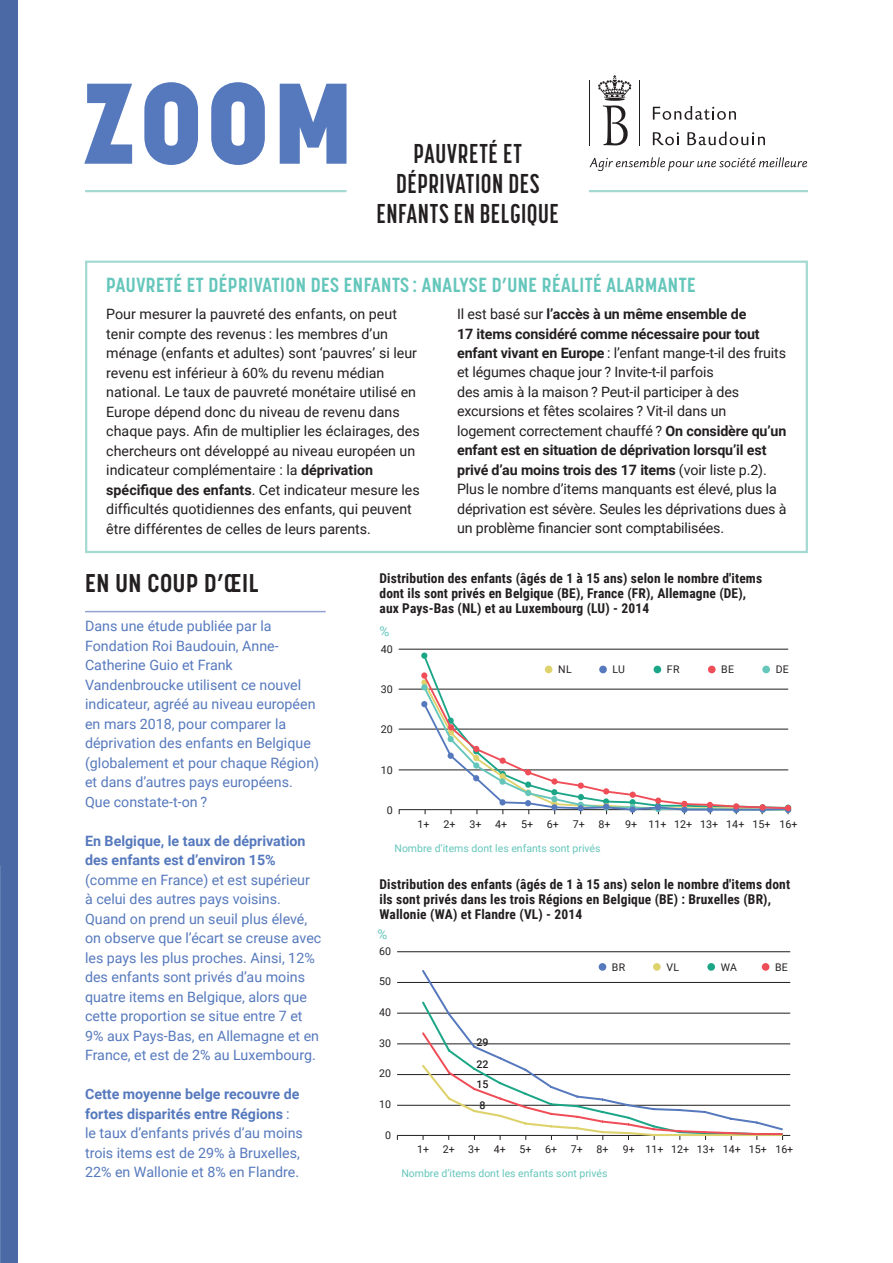
<style>
.page{position:relative;width:893px;height:1263px;background:#fff}
.page>*{position:absolute;margin:0;border:0;box-sizing:border-box;transform-origin:0 0}
.t1{font:800 113.4px "Korolev";color:#5679bd}
.t2{font:700 27px/30px "Korolev Compressed";letter-spacing:.02em;color:#231f20;text-align:center}
.t3{font:700 25.5px "Korolev Condensed";letter-spacing:.025em;color:#231f20}
.t4{font:700 20.25px "Korolev Condensed";letter-spacing:.025em;color:#65c6bb}
.t5{font:14.25px/19.5px "Roboto";color:#231f20}
.t6{font:14.25px/19.5px "Roboto";color:#5679bd}
.t7{font:700 14.25px/19.5px "Roboto";color:#5679bd}
.t8{font:700 13.5px/15px "Roboto Condensed";letter-spacing:.01em;color:#231f20}
.t9{font:13.5px "Roboto";color:#65c6bb}
.t10{font:10.65px "Roboto";color:#231f20}
.t11{font:500 10.65px/22.2px "Roboto";color:#231f20}
.t12{font:10.5px "Roboto";color:#65c6bb}
.t13{font:10.5px "Roboto";letter-spacing:.035em;color:#231f20}
.s1{font-weight:700}
</style>
<div class="page">
<hr style="left:589px;top:190px;width:219px;height:2px;background:#a5dad3">
<hr style="left:85px;top:190px;width:262px;height:2px;background:#a5dad3">
<div style="left:85px;top:261px;width:723px;height:292px;border:2px solid #a5dad3"></div>
<svg style="left:603px;top:105px;width:25px;height:41px"></svg>
<hr style="left:605px;top:98px;width:20px;height:3px;background:#231f20;border-radius:50%">
<svg style="left:598px;top:75px;width:33px;height:23px"></svg>
<hr style="left:589px;top:80px;width:1px;height:65px;background:#231f20">
<svg style="left:653px;top:106px;width:83px;height:14px"></svg>
<svg style="left:653px;top:132px;width:26px;height:13px"></svg>
<svg style="left:687px;top:132px;width:78px;height:13px"></svg>
<svg style="left:589px;top:157px;width:218px;height:14px"></svg>
<hr style="left:639px;top:80px;width:1px;height:65px;background:#231f20">
<hr style="left:397px;top:1105px;width:393px;height:1px;background:#231f20">
<hr style="left:397px;top:1074px;width:393px;height:1px;background:#231f20">
<hr style="left:397px;top:1043px;width:393px;height:1px;background:#231f20">
<hr style="left:397px;top:1013px;width:393px;height:1px;background:#231f20">
<hr style="left:397px;top:982px;width:393px;height:1px;background:#231f20">
<hr style="left:397px;top:951px;width:393px;height:1px;background:#231f20">
<hr style="left:397px;top:1135px;width:393px;height:1px;background:#231f20">
<svg style="left:420px;top:968px;width:364px;height:32px"></svg>
<svg style="left:420px;top:1000px;width:364px;height:30px"></svg>
<svg style="left:420px;top:1030px;width:364px;height:110px"></svg>
<hr style="left:399px;top:770px;width:389px;height:1px;background:#231f20">
<hr style="left:399px;top:729px;width:389px;height:1px;background:#231f20">
<hr style="left:399px;top:689px;width:389px;height:1px;background:#231f20">
<hr style="left:399px;top:649px;width:389px;height:1px;background:#231f20">
<hr style="left:399px;top:809px;width:389px;height:1px;background:#231f20">
<div style="left:421px;top:652px;width:6px;height:7px;background:#1ba687;border-radius:50%"></div>
<svg style="left:422px;top:673px;width:367px;height:28px"></svg>
<div style="left:421px;top:672px;width:6px;height:7px;background:#ef4d58;border-radius:50%"></div>
<svg style="left:421px;top:701px;width:370px;height:113px"></svg>
<div style="left:545px;top:666px;width:7px;height:7px;background:#ded26c;border-radius:50%"></div>
<div style="left:599px;top:666px;width:8px;height:7px;background:#5679bd;border-radius:50%"></div>
<div style="left:599px;top:963px;width:7px;height:8px;background:#5679bd;border-radius:50%"></div>
<div style="left:654px;top:666px;width:7px;height:7px;background:#1ba687;border-radius:50%"></div>
<div style="left:653px;top:963px;width:8px;height:8px;background:#ded26c;border-radius:50%"></div>
<div style="left:708px;top:666px;width:8px;height:7px;background:#ef4d58;border-radius:50%"></div>
<div style="left:707px;top:963px;width:8px;height:8px;background:#1ba687;border-radius:50%"></div>
<div style="left:762px;top:666px;width:8px;height:7px;background:#65c6bb;border-radius:50%"></div>
<div style="left:762px;top:963px;width:7px;height:8px;background:#ef4d58;border-radius:50%"></div>
<hr style="left:85px;top:611px;width:241px;height:1px;background:#92a3d2">
<div style="left:0;top:0;width:17px;height:1263px;background:#4b6aa5"></div>
<h1 class="t1" style="left:83px;top:53px;width:272px">ZOOM</h1>
<h2 class="t2" style="left:377px;top:138px;width:184px">PAUVRETÉ ET<br>DÉPRIVATION DES<br>ENFANTS EN BELGIQUE</h2>
<h3 class="t4" style="left:106px;top:273px;width:591px">PAUVRETÉ ET DÉPRIVATION DES ENFANTS : ANALYSE D’UNE RÉALITÉ ALARMANTE</h3>
<p class="t5" style="left:106px;top:304px;width:315px">Pour mesurer la pauvreté des enfants, on peut tenir compte des revenus : les membres d’un ménage (enfants et adultes) sont ‘pauvres’ si leur revenu est inférieur à 60% du revenu médian national. Le taux de pauvreté monétaire utilisé en Europe dépend donc du niveau de revenu dans chaque pays. Afin de multiplier les éclairages, des chercheurs ont développé au niveau européen un indicateur complémentaire : la <span class="s1">déprivation spécifique des enfants</span>. Cet indicateur mesure les difficultés quotidiennes des enfants, qui peuvent être différentes de celles de leurs parents.</p>
<p class="t5" style="left:457px;top:304px;width:331px">Il est basé sur <span class="s1">l’accès à un même ensemble de<br>17 items considéré comme nécessaire pour tout enfant vivant en Europe</span> : l’enfant mange-t-il des fruits et légumes chaque jour ? Invite-t-il parfois<br>des amis à la maison ? Peut-il participer à des excursions et fêtes scolaires ? Vit-il dans un logement correctement chauffé ? <span class="s1">On considère qu’un enfant est en situation de déprivation lorsqu’il est privé d’au moins trois des 17 items</span> (voir liste p.2).<br>Plus le nombre d’items manquants est élevé, plus la déprivation est sévère. Seules les déprivations dues à un problème financier sont comptabilisées.</p>
<h3 class="t3" style="left:85px;top:568px;width:175px">EN UN COUP D’ŒIL</h3>
<p class="t6" style="left:85px;top:616px;width:236px">Dans une étude publiée par la<br>Fondation Roi Baudouin, Anne-<br>Catherine Guio et Frank<br>Vandenbroucke utilisent ce nouvel indicateur, agréé au niveau européen en mars 2018, pour comparer la déprivation des enfants en Belgique (globalement et pour chaque Région) et dans d’autres pays européens.<br>Que constate-t-on ?</p>
<p class="t7" style="left:85px;top:830px;width:222px">En Belgique, le taux de déprivation des enfants est d’environ 15%</p>
<p class="t6" style="left:85px;top:869px;width:238px">(comme en France) et est supérieur<br>à celui des autres pays voisins.<br>Quand on prend un seuil plus élevé, on observe que l’écart se creuse avec les pays les plus proches. Ainsi, 12% des enfants sont privés d’au moins quatre items en Belgique, alors que cette proportion se situe entre 7 et 9% aux Pays-Bas, en Allemagne et en France, et est de 2% au Luxembourg.</p>
<p class="t6" style="left:85px;top:1084px;width:219px"><span class="s1">Cette moyenne belge recouvre de fortes disparités entre Régions</span> : le taux d’enfants privés d’au moins trois items est de 29% à Bruxelles, 22% en Wallonie et 8% en Flandre.</p>
<p class="t8" style="left:379px;top:571px;width:384px">Distribution des enfants (âgés de 1 à 15 ans) selon le nombre d'items dont ils sont privés en Belgique (BE), France (FR), Allemagne (DE), aux Pays-Bas (NL) et au Luxembourg (LU) - 2014</p>
<p class="t9" style="left:379px;top:622px;width:11px">%</p>
<p class="t10" style="left:381px;top:642px;width:14px">40</p>
<p class="t10" style="left:381px;top:682px;width:14px">30</p>
<p class="t10" style="left:381px;top:722px;width:14px">20</p>
<p class="t10" style="left:381px;top:762px;width:14px">10</p>
<p class="t10" style="left:387px;top:802px;width:8px">0</p>
<p class="t13" style="left:558px;top:662px;width:15px">NL</p>
<p class="t13" style="left:612px;top:662px;width:14px">LU</p>
<p class="t13" style="left:667px;top:662px;width:14px">FR</p>
<p class="t13" style="left:721px;top:662px;width:14px">BE</p>
<p class="t13" style="left:776px;top:662px;width:15px">DE</p>
<p class="t10" style="left:418px;top:817px;width:14px">1+</p>
<p class="t10" style="left:443px;top:817px;width:14px">2+</p>
<p class="t10" style="left:469px;top:817px;width:14px">3+</p>
<p class="t10" style="left:495px;top:817px;width:14px">4+</p>
<p class="t10" style="left:521px;top:817px;width:14px">5+</p>
<p class="t10" style="left:547px;top:817px;width:14px">6+</p>
<p class="t10" style="left:573px;top:817px;width:14px">7+</p>
<p class="t10" style="left:599px;top:817px;width:14px">8+</p>
<p class="t10" style="left:625px;top:817px;width:174px">9+ 11+ 12+ 13+ 14+ 15+ 16+</p>
<p class="t12" style="left:394px;top:841px;width:207px">Nombre d’items dont les enfants sont privés</p>
<p class="t8" style="left:379px;top:876px;width:412px">Distribution des enfants (âgés de 1 à 15 ans) selon le nombre d'items dont ils sont privés dans les trois Régions en Belgique (BE) : Bruxelles (BR),<br>Wallonie (WA) et Flandre (VL) - 2014</p>
<p class="t9" style="left:377px;top:924px;width:11px">%</p>
<p class="t10" style="left:379px;top:943px;width:13px">60</p>
<p class="t10" style="left:379px;top:974px;width:13px">50</p>
<p class="t10" style="left:379px;top:1005px;width:13px">40</p>
<p class="t10" style="left:379px;top:1035px;width:13px">30</p>
<p class="t10" style="left:379px;top:1066px;width:13px">20</p>
<p class="t10" style="left:379px;top:1097px;width:13px">10</p>
<p class="t10" style="left:385px;top:1127px;width:7px">0</p>
<p class="t11" style="left:477px;top:1030px;width:14px">29<br>22</p>
<p class="t11" style="left:477px;top:1073px;width:14px;line-height:21.1px">15<br>8</p>
<p class="t13" style="left:612px;top:960px;width:15px">BR</p>
<p class="t13" style="left:666px;top:960px;width:14px">VL</p>
<p class="t13" style="left:721px;top:960px;width:18px">WA</p>
<p class="t13" style="left:775px;top:960px;width:14px">BE</p>
<p class="t10" style="left:417px;top:1142px;width:13px">1+</p>
<p class="t10" style="left:443px;top:1142px;width:13px">2+</p>
<p class="t10" style="left:468px;top:1142px;width:13px">3+</p>
<p class="t10" style="left:494px;top:1142px;width:13px">4+</p>
<p class="t10" style="left:519px;top:1142px;width:13px">5+</p>
<p class="t10" style="left:545px;top:1142px;width:13px">6+</p>
<p class="t10" style="left:571px;top:1142px;width:13px">7+</p>
<p class="t10" style="left:596px;top:1142px;width:13px">8+</p>
<p class="t10" style="left:623px;top:1142px;width:172px">9+ 11+ 12+ 13+ 14+ 15+ 16+</p>
<p class="t12" style="left:401px;top:1166px;width:207px">Nombre d’items dont les enfants sont privés</p>
</div>
